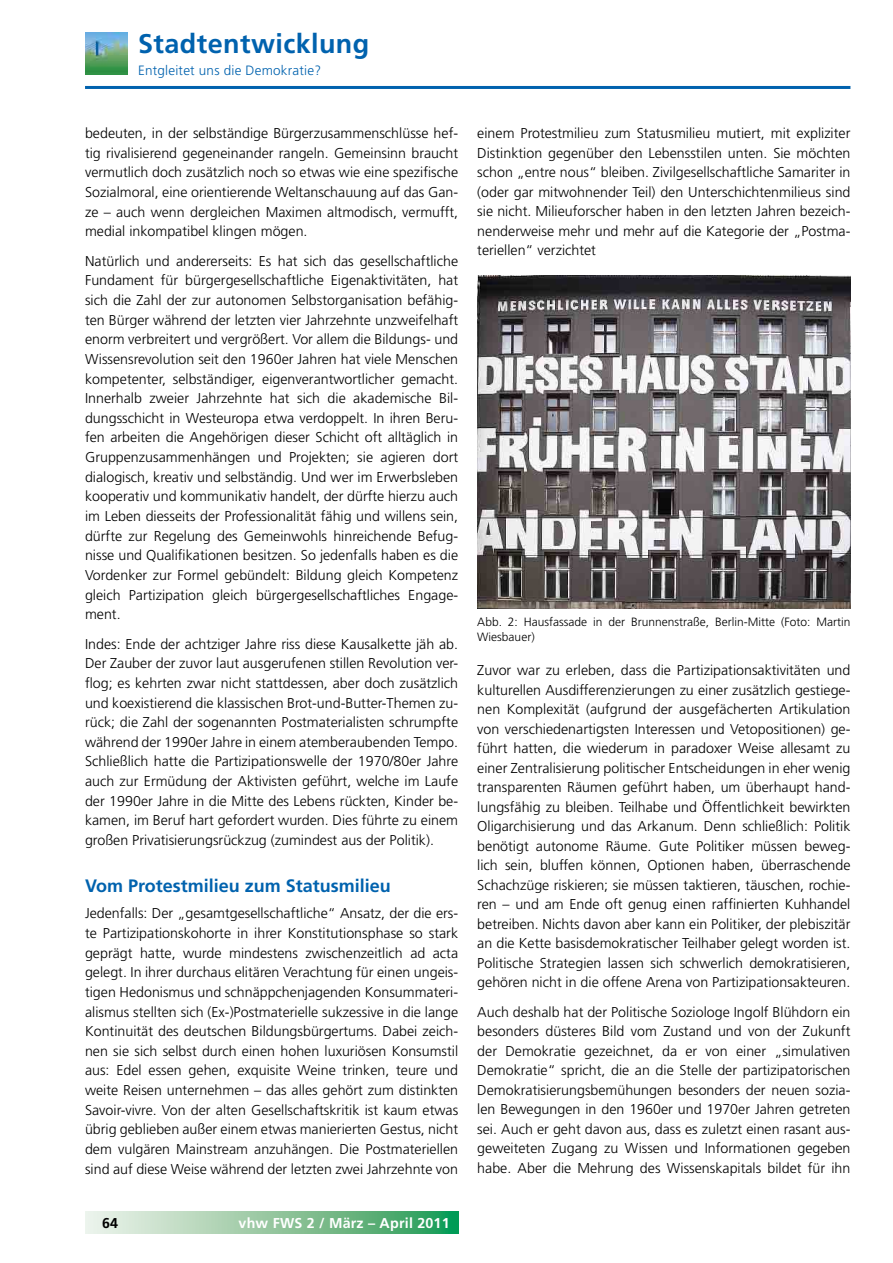
<style>
.page{position:relative;width:893px;height:1263px;background:#fff}
.page>*{position:absolute;margin:0;border:0;box-sizing:border-box;transform-origin:0 0}
.t1{font:700 27px "Frutiger LT";letter-spacing:.015em;color:#0062ae}
.t2{font:700 18px "Frutiger LT";color:#0062ae}
.t3{font:300 14.25px/19.6px "Frutiger LT";color:#000;text-align:justify}
.t4{font:700 14.25px "Frutiger LT";letter-spacing:.015em;color:#fff}
.t5{font:700 14.25px "Frutiger LT";color:#000}
.t6{font:300 13.5px "Frutiger LT";letter-spacing:.015em;color:#0062ae}
.t7{font:300 12px/14.4px "Frutiger CE";color:#000}
</style>
<div class="page">
<hr style="left:85px;top:86px;width:765px;height:3px;background:#0062ae">
<svg style="left:85px;top:1212px;width:373px;height:21px;background:#8dc69f"></svg>
<img style="left:85px;top:32px;width:42px;height:43px">
<img style="left:477px;top:275px;width:373px;height:333px">
<h1 class="t1" style="left:138px;top:28px;width:233px">Stadtentwicklung</h1>
<p class="t6" style="left:138px;top:62px;width:184px">Entgleitet uns die Demokratie?</p>
<p class="t3" style="left:85px;top:124px;width:375px">bedeuten, in der selbständige Bürgerzusammenschlüsse hef&shy;tig rivalisierend gegeneinander rangeln. Gemeinsinn braucht vermutlich doch zusätzlich noch so etwas wie eine spezifische Sozialmoral, eine orientierende Weltanschauung auf das Gan&shy;ze – auch wenn dergleichen Maximen altmodisch, vermufft, medial inkompatibel klingen mögen.</p>
<p class="t3" style="left:85px;top:251px;width:375px">Natürlich und andererseits: Es hat sich das gesellschaftliche Fundament für bürgergesellschaftliche Eigenaktivitäten, hat sich die Zahl der zur autonomen Selbstorganisation befähig&shy;ten Bürger während der letzten vier Jahrzehnte unzweifelhaft enorm verbreitert und vergrößert. Vor allem die Bildungs- und Wissensrevolution seit den 1960er Jahren hat viele Menschen kompetenter, selbständiger, eigenverantwortlicher gemacht.<br>Innerhalb zweier Jahrzehnte hat sich die akademische Bil&shy;dungsschicht in Westeuropa etwa verdoppelt. In ihren Beru&shy;fen arbeiten die Angehörigen dieser Schicht oft alltäglich in Gruppenzusammenhängen und Projekten; sie agieren dort dialogisch, kreativ und selbständig. Und wer im Erwerbsleben kooperativ und kommunikativ handelt, der dürfte hierzu auch im Leben diesseits der Professionalität fähig und willens sein, dürfte zur Regelung des Gemeinwohls hinreichende Befug&shy;nisse und Qualifikationen besitzen. So jedenfalls haben es die Vordenker zur Formel gebündelt: Bildung gleich Kompetenz gleich Partizipation gleich bürgergesellschaftliches Engage&shy;ment.</p>
<p class="t3" style="left:85px;top:634px;width:375px">Indes: Ende der achtziger Jahre riss diese Kausalkette jäh ab.<br>Der Zauber der zuvor laut ausgerufenen stillen Revolution ver&shy;flog; es kehrten zwar nicht stattdessen, aber doch zusätzlich und koexistierend die klassischen Brot-und-Butter-Themen zu&shy;rück; die Zahl der sogenannten Postmaterialisten schrumpfte während der 1990er Jahre in einem atemberaubenden Tempo.<br>Schließlich hatte die Partizipationswelle der 1970/80er Jahre auch zur Ermüdung der Aktivisten geführt, welche im Laufe der 1990er Jahre in die Mitte des Lebens rückten, Kinder be&shy;kamen, im Beruf hart gefordert wurden. Dies führte zu einem großen Privatisierungsrückzug (zumindest aus der Politik).</p>
<p class="t2" style="left:85px;top:875px;width:307px">Vom Protestmilieu zum Statusmilieu</p>
<p class="t3" style="left:85px;top:904px;width:375px">Jedenfalls: Der „gesamtgesellschaftliche“ Ansatz, der die ers&shy;te Partizipationskohorte in ihrer Konstitutionsphase so stark geprägt hatte, wurde mindestens zwischenzeitlich ad acta gelegt. In ihrer durchaus elitären Verachtung für einen ungeis&shy;tigen Hedonismus und schnäppchenjagenden Konsummateri&shy;alismus stellten sich (Ex-)Postmaterielle sukzessive in die lange Kontinuität des deutschen Bildungsbürgertums. Dabei zeich&shy;nen sie sich selbst durch einen hohen luxuriösen Konsumstil aus: Edel essen gehen, exquisite Weine trinken, teure und weite Reisen unternehmen – das alles gehört zum distinkten Savoir-vivre. Von der alten Gesellschaftskritik ist kaum etwas übrig geblieben außer einem etwas manierierten Gestus, nicht dem vulgären Mainstream anzuhängen. Die Postmateriellen sind auf diese Weise während der letzten zwei Jahrzehnte von</p>
<p class="t5" style="left:102px;top:1214px;width:18px">64</p>
<p class="t4" style="left:239px;top:1214px;width:213px">vhw FWS 2 / März – April 2011</p>
<p class="t3" style="left:477px;top:124px;width:375px">einem Protestmilieu zum Statusmilieu mutiert, mit expliziter Distinktion gegenüber den Lebensstilen unten. Sie möchten schon „entre nous“ bleiben. Zivilgesellschaftliche Samariter in (oder gar mitwohnender Teil) den Unterschichtenmilieus sind sie nicht. Milieuforscher haben in den letzten Jahren bezeich&shy;nenderweise mehr und mehr auf die Kategorie der „Postma&shy;teriellen“ verzichtet</p>
<p class="t7" style="left:477px;top:615px;width:375px">Abb. 2: Hausfassade in der Brunnenstraße, Berlin-Mitte (Foto: Martin<br>Wiesbauer)</p>
<p class="t3" style="left:477px;top:661px;width:375px">Zuvor war zu erleben, dass die Partizipationsaktivitäten und kulturellen Ausdifferenzierungen zu einer zusätzlich gestiege&shy;nen Komplexität (aufgrund der ausgefächerten Artikulation von verschiedenartigsten Interessen und Vetopositionen) ge&shy;führt hatten, die wiederum in paradoxer Weise allesamt zu einer Zentralisierung politischer Entscheidungen in eher wenig transparenten Räumen geführt haben, um überhaupt hand&shy;lungsfähig zu bleiben. Teilhabe und Öffentlichkeit bewirkten Oligarchisierung und das Arkanum. Denn schließlich: Politik benötigt autonome Räume. Gute Politiker müssen beweg&shy;lich sein, bluffen können, Optionen haben, überraschende Schachzüge riskieren; sie müssen taktieren, täuschen, rochie&shy;ren – und am Ende oft genug einen raffinierten Kuhhandel betreiben. Nichts davon aber kann ein Politiker, der plebiszitär an die Kette basisdemokratischer Teilhaber gelegt worden ist.<br>Politische Strategien lassen sich schwerlich demokratisieren, gehören nicht in die offene Arena von Partizipationsakteuren.</p>
<p class="t3" style="left:477px;top:1002px;width:375px">Auch deshalb hat der Politische Soziologe Ingolf Blühdorn ein besonders düsteres Bild vom Zustand und von der Zukunft der Demokratie gezeichnet, da er von einer „simulativen Demokratie“ spricht, die an die Stelle der partizipatorischen Demokratisierungsbemühungen besonders der neuen sozia&shy;len Bewegungen in den 1960er und 1970er Jahren getreten sei. Auch er geht davon aus, dass es zuletzt einen rasant aus&shy;geweiteten Zugang zu Wissen und Informationen gegeben habe. Aber die Mehrung des Wissenskapitals bildet für ihn</p>
</div>
